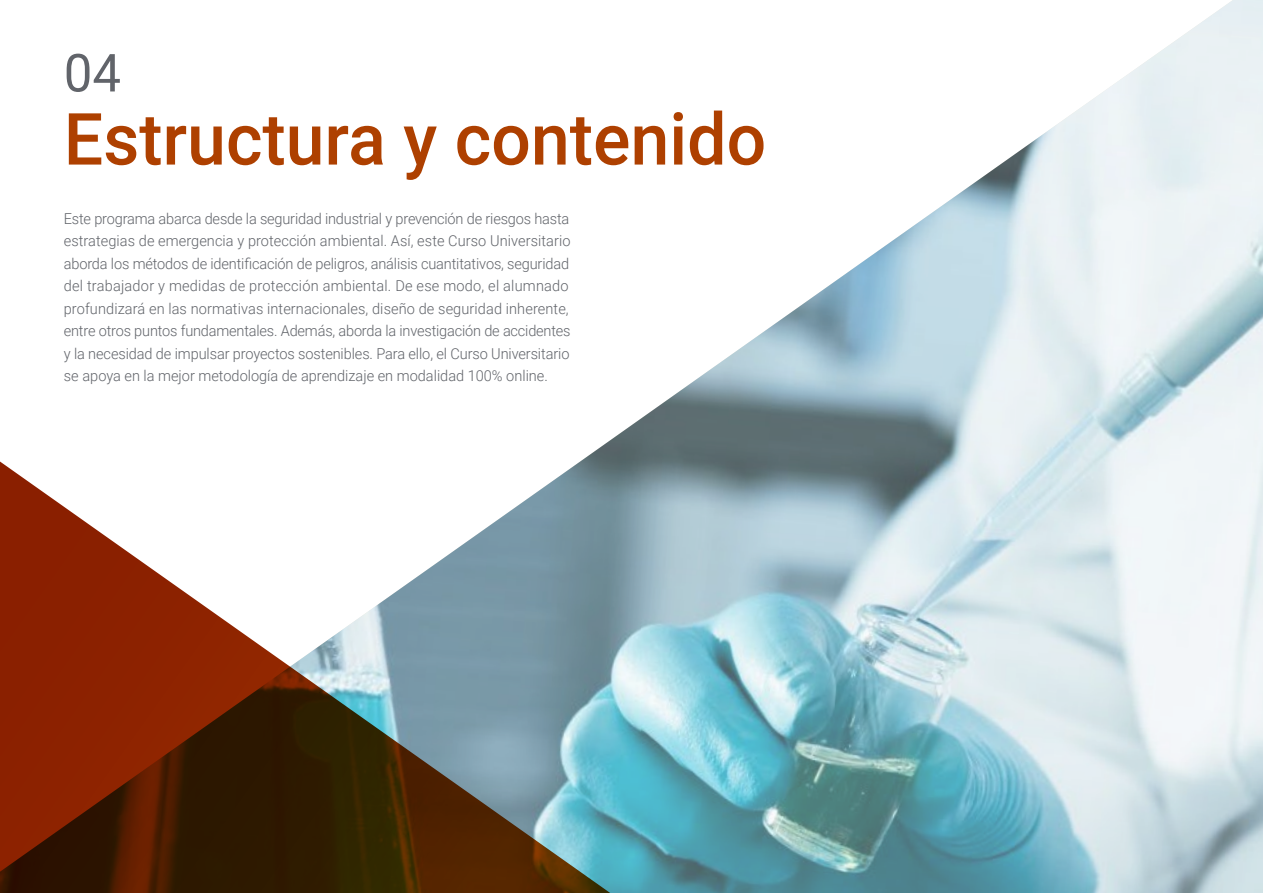
<style>
.page{position:relative;width:1263px;height:893px;background:#fff}
.page>*{position:absolute;margin:0;border:0;box-sizing:border-box;transform-origin:0 0}
.t1{font:500 72px "Roboto";color:#ae4000}
.t2{font:52.5px "Roboto";color:#61646a}
.t3{font:300 15px/22.5px "Roboto";letter-spacing:-.005em;color:#61646a}
</style>
<div class="page">
<img style="left:602px;top:0;width:661px;height:893px">
<svg style="left:0;top:446px;width:640px;height:447px"></svg>
<h2 class="t2" style="left:64px;top:36px;width:59px">04</h2>
<h1 class="t1" style="left:64px;top:89px;width:704px">Estructura y contenido</h1>
<p class="t3" style="left:64px;top:207px;width:508px">Este programa abarca desde la seguridad industrial y prevención de riesgos hasta estrategias de emergencia y protección ambiental. Así, este Curso Universitario aborda los métodos de identificación de peligros, análisis cuantitativos, seguridad del trabajador y medidas de protección ambiental. De ese modo, el alumnado profundizará en las normativas internacionales, diseño de seguridad inherente, entre otros puntos fundamentales. Además, aborda la investigación de accidentes y la necesidad de impulsar proyectos sostenibles. Para ello, el Curso Universitario se apoya en la mejor metodología de aprendizaje en modalidad 100% online.</p>
</div>
